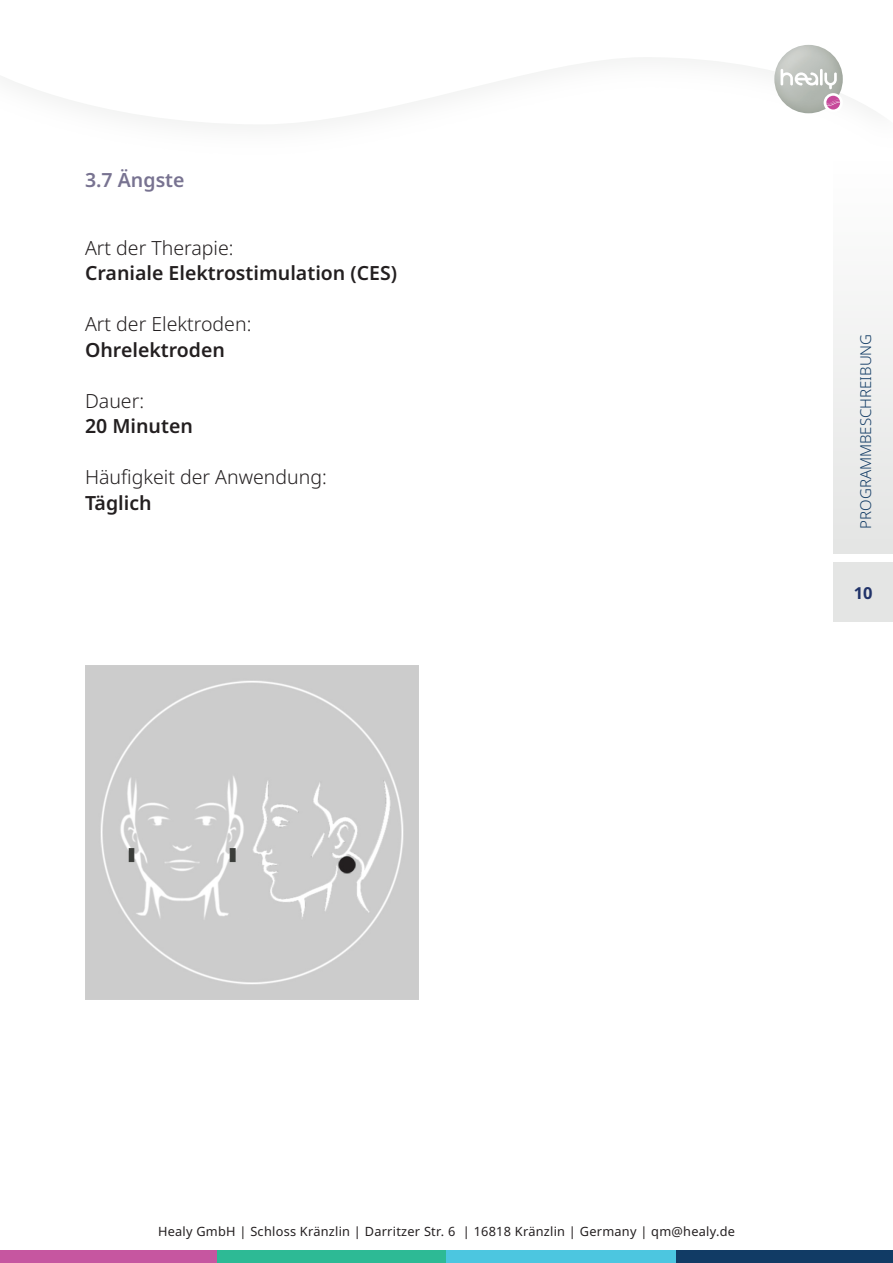
<style>
.page{position:relative;width:893px;height:1263px;background:#fff}
.page>*{position:absolute;margin:0;border:0;box-sizing:border-box;transform-origin:0 0}
.B_Ü2{font:600 19.5px/25.5px "Noto Sans";color:#231f20}
.B_Ü2-2{font:300 19.5px/25.5px "Noto Sans";color:#231f20}
.B_Ü1{font:600 19.5px "Noto Sans";color:#787391}
.t1{font:700 16.5px "Noto Sans";color:#213369}
.B_Ü1-2{font:300 15px "Noto Sans";color:#113b65}
.t2{font:12.75px "Noto Sans";letter-spacing:.02em;color:#231f20}
.s1{font-weight:300}
.s2{font-weight:600}
</style>
<div class="page">
<div style="left:833px;top:161px;width:60px;height:392px;background:linear-gradient(to right,#f1f1f1,#f1f1f1)"></div>
<div style="left:833px;top:562px;width:60px;height:59px;background:#e4e5e4"></div>
<svg style="left:4px;top:45px;width:858px;height:79px"></svg>
<img style="left:774px;top:45px;width:69px;height:68px;border-radius:34px">
<svg style="left:824px;top:93px;width:19px;height:19px"></svg>
<div style="left:826px;top:96px;width:14px;height:13px;background:#c7499b;border-radius:50%"></div>
<svg style="left:826px;top:99px;width:14px;height:7px"></svg>
<hr style="left:820px;top:69px;width:3px;height:17px;background:#fff">
<svg style="left:824px;top:72px;width:13px;height:17px"></svg>
<svg style="left:781px;top:69px;width:37px;height:16px"></svg>
<div style="left:217px;top:1250px;width:229px;height:13px;background:#2dba95"></div>
<div style="left:446px;top:1250px;width:230px;height:13px;background:#4cc6e0"></div>
<div style="left:676px;top:1250px;width:217px;height:13px;background:#113b65"></div>
<div style="left:0;top:1250px;width:217px;height:13px;background:#c656a0"></div>
<img style="left:85px;top:665px;width:334px;height:334px">
<p class="B_Ü1" style="left:85px;top:166px;width:101px">3.7 Ängste</p>
<p class="B_Ü2" style="left:85px;top:235px;width:314px"><span class="s1">Art der Therapie:<br></span>Craniale Elektrostimulation (CES)</p>
<p class="B_Ü2-2" style="left:85px;top:312px;width:168px">Art der Elektroden:<br><span class="s2">Ohrelektroden</span></p>
<p class="B_Ü2" style="left:85px;top:388px;width:109px"><span class="s1">Dauer:<br></span>20 Minuten</p>
<p class="B_Ü2-2" style="left:85px;top:465px;width:243px">Häufigkeit der Anwendung:<br><span class="s2">Täglich</span></p>
<p class="B_Ü1-2" style="left:855px;top:529px;width:196px;rotate:-90deg">PROGRAMMBESCHREIBUNG</p>
<p class="t1" style="left:854px;top:581px;width:20px">10</p>
<p class="t2" style="left:158px;top:1222px;width:578px">Healy GmbH | Schloss Kränzlin | Darritzer Str. 6 | 16818 Kränzlin | Germany | qm@healy.de</p>
</div>
